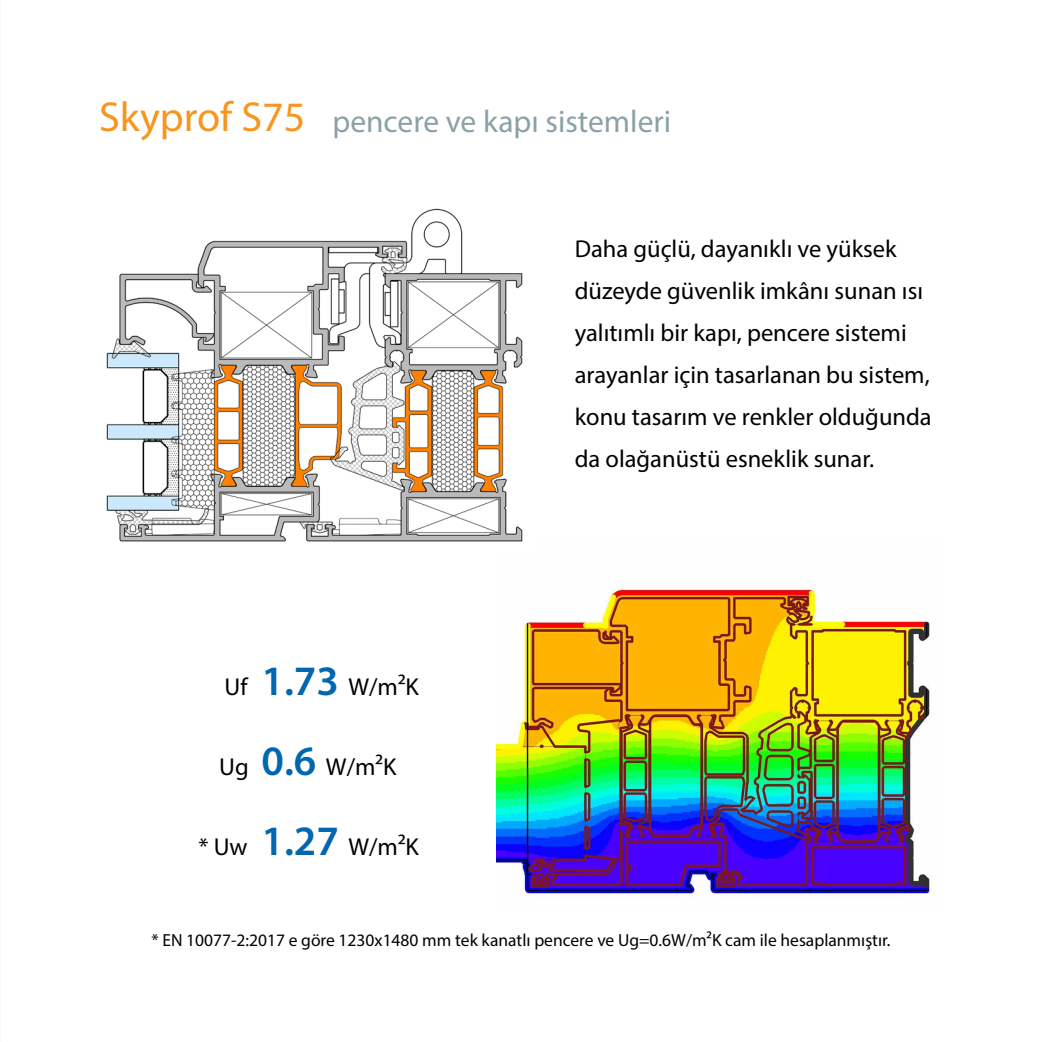
<style>
.page{position:relative;width:1042px;height:1042px;background:#fff}
.page>*{position:absolute;margin:0;border:0;box-sizing:border-box;transform-origin:0 0}
.t1{font:42px "Myriad Pro";color:#f8951d}
.t2{font:31.5px "Myriad Pro";color:#8ba1a8}
.t3{font:24.5px/42px "Myriad Pro";color:#000}
.t4{font:17.5px "Myriad Pro";color:#000}
.s1{font-weight:600;font-size:42px;color:#0067b0}
</style>
<div class="page">
<img style="left:496px;top:587px;width:436px;height:311px">
<img style="left:106px;top:208px;width:417px;height:334px">
<h1 class="t1" style="left:99px;top:91px;width:207px">Skyprof S75</h1>
<p class="t2" style="left:332px;top:102px;width:340px">pencere ve kapı sistemleri</p>
<p class="t3" style="left:575px;top:227px;width:358px">Daha güçlü, dayanıklı ve yüksek düzeyde güvenlik imkânı sunan ısı yalıtımlı bir kapı, pencere sistemi arayanlar için tasarlanan bu sistem, konu tasarım ve renkler olduğunda da olağanüstü esneklik sunar.</p>
<p class="t3" style="left:224px;top:665px;width:196px">Uf <span class="s1">1.73</span> W/m²K</p>
<p class="t3" style="left:219px;top:745px;width:179px">Ug <span class="s1">0.6</span> W/m²K</p>
<p class="t3" style="left:198px;top:825px;width:222px">* Uw <span class="s1">1.27</span> W/m²K</p>
<p class="t4" style="left:151px;top:929px;width:740px">* EN 10077-2:2017 e göre 1230x1480 mm tek kanatlı pencere ve Ug=0.6W/m²K cam ile hesaplanmıştır.</p>
</div>
